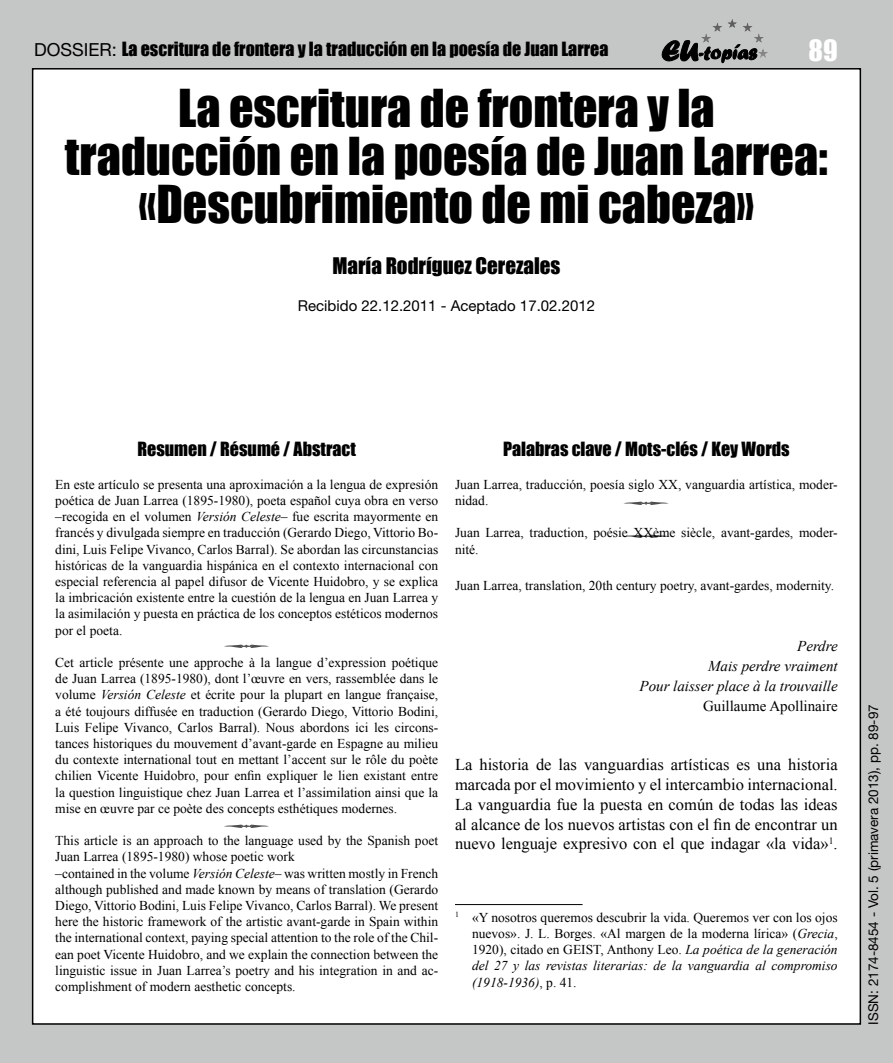
<style>
.page{position:relative;width:893px;height:1063px;background:#c5c6c6}
.page>*{position:absolute;margin:0;border:0;box-sizing:border-box;transform-origin:0 0}
.t1{font:48px/48px "Impact";color:#000;text-align:center}
.t2{font:27px "Impact";color:#fff}
.t3{font:21px "Impact";color:#000}
.t4{font:18px "Impact";color:#000}
.t5{font:16.5px/19.8px "Times New Roman";color:#000;text-align:justify}
.t6{font:italic 15px/19.8px "Times New Roman";color:#000;text-align:right}
.t7{font:15px "Helvetica Neue";color:#000}
.t8{font:15px "Times New Roman";color:#000}
.t9{font:13.5px/16.2px "Times New Roman";color:#000}
.t10{font:13.5px "Helvetica Neue";color:#000}
.s1{font-family:"Helvetica Neue"}
.s2{font-style:italic}
</style>
<div class="page">
<div style="left:33px;top:69px;width:827px;height:955px;background:#fff"></div>
<svg style="left:662px;top:40px;width:94px;height:23px"></svg>
<hr style="left:701px;top:19px;width:67px;height:1px;background:#575757">
<hr style="left:701px;top:20px;width:67px;height:1px;background:#585858">
<hr style="left:701px;top:21px;width:67px;height:1px;background:#595959">
<hr style="left:701px;top:22px;width:67px;height:1px;background:#5b5b5a">
<hr style="left:701px;top:23px;width:67px;height:1px;background:#5c5c5b">
<hr style="left:701px;top:24px;width:67px;height:1px;background:#5e5e5d">
<hr style="left:701px;top:25px;width:67px;height:1px;background:#5f5f5e">
<hr style="left:701px;top:26px;width:67px;height:1px;background:#616160">
<hr style="left:701px;top:27px;width:67px;height:1px;background:#626261">
<hr style="left:701px;top:28px;width:67px;height:1px;background:#646463">
<hr style="left:701px;top:29px;width:67px;height:1px;background:#656564">
<hr style="left:701px;top:30px;width:67px;height:1px;background:#666665">
<hr style="left:701px;top:31px;width:67px;height:1px;background:#686867">
<hr style="left:701px;top:32px;width:67px;height:1px;background:#696968">
<hr style="left:701px;top:33px;width:67px;height:1px;background:#6b6b6a">
<hr style="left:701px;top:34px;width:67px;height:1px;background:#6c6c6b">
<hr style="left:701px;top:35px;width:67px;height:1px;background:#6d6d6d">
<hr style="left:701px;top:36px;width:67px;height:1px;background:#6e6e6e">
<hr style="left:701px;top:37px;width:67px;height:1px;background:#707070">
<hr style="left:701px;top:38px;width:67px;height:1px;background:#717171">
<hr style="left:701px;top:39px;width:67px;height:1px;background:#737373">
<hr style="left:701px;top:40px;width:67px;height:1px;background:#747474">
<hr style="left:701px;top:41px;width:67px;height:1px;background:#757574">
<hr style="left:701px;top:42px;width:67px;height:1px;background:#777776">
<hr style="left:701px;top:43px;width:67px;height:1px;background:#787877">
<hr style="left:701px;top:44px;width:67px;height:1px;background:#7a7a79">
<hr style="left:701px;top:45px;width:67px;height:1px;background:#7b7b7a">
<hr style="left:701px;top:46px;width:67px;height:1px;background:#7c7d7c">
<hr style="left:701px;top:47px;width:67px;height:1px;background:#7d7e7d">
<hr style="left:701px;top:48px;width:67px;height:1px;background:#7f7f7f">
<hr style="left:701px;top:49px;width:67px;height:1px;background:#808080">
<hr style="left:701px;top:50px;width:67px;height:1px;background:#818181">
<hr style="left:701px;top:51px;width:67px;height:1px;background:#838383">
<hr style="left:701px;top:52px;width:67px;height:1px;background:#848484">
<hr style="left:701px;top:53px;width:67px;height:1px;background:#868685">
<hr style="left:701px;top:54px;width:67px;height:1px;background:#878786">
<hr style="left:701px;top:55px;width:67px;height:1px;background:#888988">
<hr style="left:701px;top:56px;width:67px;height:1px;background:#898989">
<hr style="left:701px;top:57px;width:67px;height:1px;background:#8b8b8b">
<hr style="left:455px;top:904px;width:128px;height:1px;background:#000">
<h3 class="t4" style="left:34px;top:35px;width:576px"><span class="s1">DOSSIER:</span> La escritura de frontera y la traducción en la poesía de Juan Larrea</h3>
<h2 class="t2" style="left:809px;top:29px;width:31px">89</h2>
<h1 class="t1" style="left:65px;top:83px;width:764px">La escritura de frontera y la traducción en la poesía de Juan Larrea: «Descubrimiento de mi cabeza»</h1>
<h3 class="t3" style="left:332px;top:249px;width:230px">María Rodríguez Cerezales</h3>
<p class="t7" style="left:298px;top:297px;width:299px">Recibido 22.12.2011 - Aceptado 17.02.2012</p>
<h3 class="t4" style="left:138px;top:435px;width:220px">Resumen / Résumé / Abstract</h3>
<p class="t9" style="left:55px;top:476px;width:384px;text-align:justify">En este artículo se presenta una aproximación a la lengua de expresión poética de Juan Larrea (1895-1980), poeta español cuya obra en verso –recogida en el volumen <span class="s2">Versión Celeste</span>– fue escrita mayormente en francés y divulgada siempre en traducción (Gerardo Diego, Vittorio Bo&shy;dini, Luis Felipe Vivanco, Carlos Barral). Se abordan las circunstancias históricas de la vanguardia hispánica en el contexto internacional con especial referencia al papel difusor de Vicente Huidobro, y se explica la imbricación existente entre la cuestión de la lengua en Juan Larrea y la asimilación y puesta en práctica de los conceptos estéticos modernos por el poeta.</p>
<p class="t9" style="left:55px;top:654px;width:384px;text-align:justify">Cet article présente une approche à la langue d’expression poétique de Juan Larrea (1895-1980), dont l’œuvre en vers, rassemblée dans le volume <span class="s2">Versión Celeste</span> et écrite pour la plupart en langue française, a été toujours diffusée en traduction (Gerardo Diego, Vittorio Bodini, Luis Felipe Vivanco, Carlos Barral). Nous abordons ici les circons&shy;tances historiques du mouvement d’avant-garde en Espagne au milieu du contexte international tout en mettant l’accent sur le rôle du poète chilien Vicente Huidobro, pour enfin expliquer le lien existant entre la question linguistique chez Juan Larrea et l’assimilation ainsi que la mise en œuvre par ce poète des concepts esthétiques modernes.</p>
<p class="t9" style="left:55px;top:832px;width:384px">This article is an approach to the language used by the Spanish poet Juan Larrea (1895-1980) whose poetic work<br>–contained in the volume <span class="s2">Versión Celeste</span>– was written mostly in French although published and made known by means of translation (Gerardo Diego, Vittorio Bodini, Luis Felipe Vivanco, Carlos Barral). We present here the historic framework of the artistic avant-garde in Spain within the international context, paying special attention to the role of the Chil&shy;ean poet Vicente Huidobro, and we explain the connection between the linguistic issue in Juan Larrea’s poetry and his integration in and ac&shy;complishment of modern aesthetic concepts.</p>
<h3 class="t4" style="left:503px;top:435px;width:288px">Palabras clave / Mots-clés / Key Words</h3>
<p class="t9" style="left:455px;top:476px;width:384px">Juan Larrea, traducción, poesía siglo XX, vanguardia artística, moder&shy;nidad.</p>
<p class="t9" style="left:455px;top:525px;width:384px">Juan Larrea, traduction, poésie XXème siècle, avant-gardes, moder&shy;nité.</p>
<p class="t9" style="left:455px;top:577px;width:381px">Juan Larrea, translation, 20th century poetry, avant-gardes, modernity.</p>
<p class="t6" style="left:639px;top:636px;width:200px">Perdre<br>Mais perdre vraiment<br>Pour laisser place à la trouvaille</p>
<p class="t8" style="left:703px;top:696px;width:136px">Guillaume Apollinaire</p>
<p class="t5" style="left:455px;top:755px;width:384px">La historia de las vanguardias artísticas es una historia marcada por el movimiento y el intercambio internacional.<br>La vanguardia fue la puesta en común de todas las ideas al alcance de los nuevos artistas con el fin de encontrar un nuevo lenguaje expresivo con el que indagar «la vida»<sup>1</sup>.</p>
<p class="t9" style="left:472px;top:909px;width:367px;text-align:justify;text-indent:-17px"><sup>1</sup> «Y nosotros queremos descubrir la vida. Queremos ver con los ojos nuevos». J. L. Borges. «Al margen de la moderna lírica» (<span class="s2">Grecia</span>, 1920), citado en GEIST, Anthony Leo. <span class="s2">La poética de la generación del 27 y las revistas literarias: de la vanguardia al compromiso (1918-1936)</span>, p. 41.</p>
<p class="t10" style="left:865px;top:1025px;width:322px;rotate:-90deg">ISSN: 2174-8454 - Vol. 5 (primavera 2013), pp. 89-97</p>
</div>
